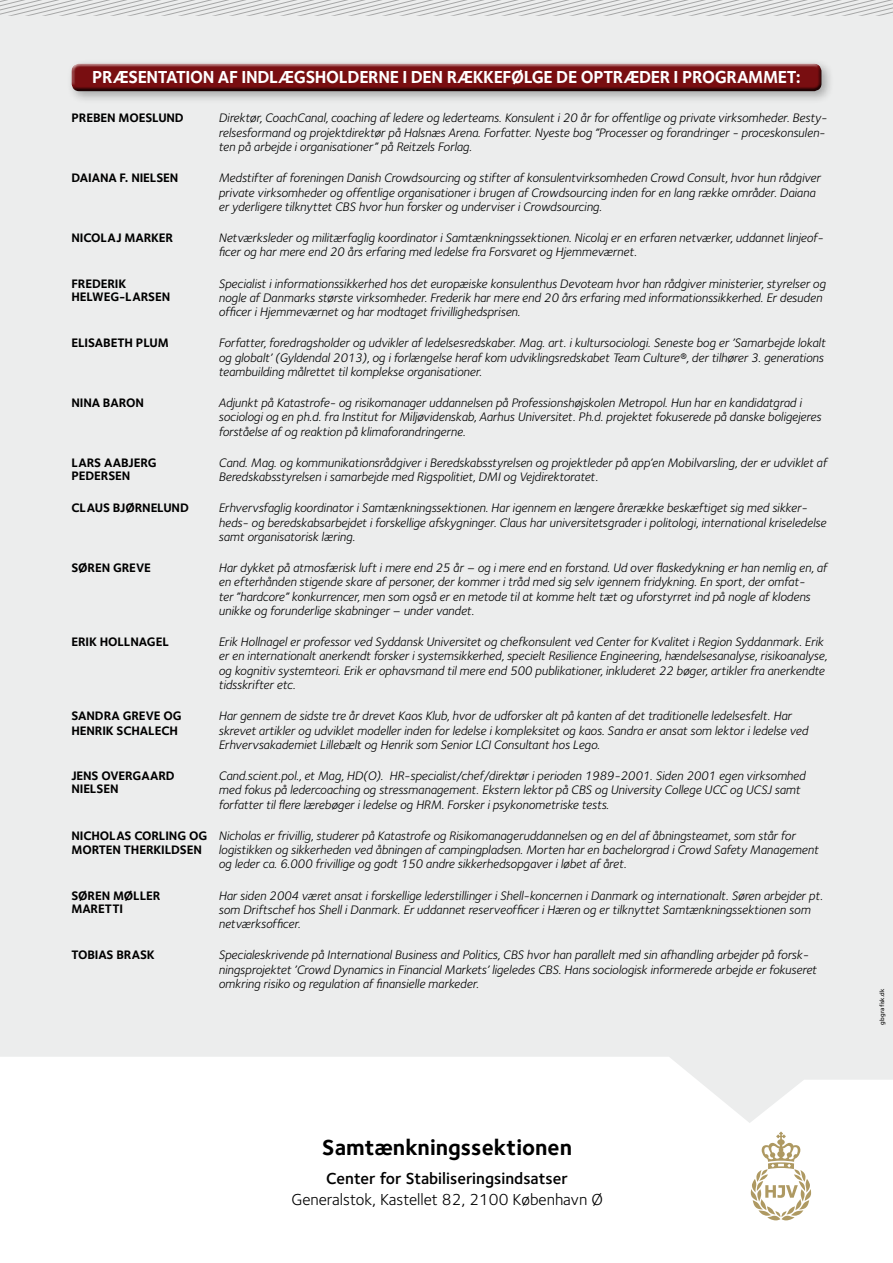
<style>
.page{position:relative;width:893px;height:1263px;background:#fff}
.page>*{position:absolute;margin:0;border:0;box-sizing:border-box;transform-origin:0 0}
.t1{font:700 22.5px "Foundry Sterling";color:#000}
.t2{font:700 18px "Foundry Sterling";letter-spacing:-.02em;color:#fff}
.t3{font:16.5px "Foundry Sterling";color:#000}
.t4{font:16.5px "Foundry Sterling Demi OSF";color:#000}
.t5{font:italic 12.75px/14.2px "Foundry Sterling";letter-spacing:-.01em;color:#000}
.t6{font:700 12.75px "Foundry Sterling";letter-spacing:-.01em;color:#000}
.t7{font:6px "Frutiger";letter-spacing:.02em;color:#000}
.s1{font-weight:700;font-style:normal}
</style>
<div class="page">
<div style="left:0;top:16px;width:893px;height:1107px;background:#eceded"></div>
<div style="left:67px;top:59px;width:768px;height:46px;background:#000;opacity:.3"></div>
<div style="left:70px;top:63px;width:752px;height:26px;background:#b4797b"></div>
<div style="left:70px;top:65px;width:752px;height:29px;background:#000;opacity:.75"></div>
<svg style="left:0;top:0;width:893px;height:16px;background:#dbdbdb"></svg>
<svg style="left:751px;top:1132px;width:60px;height:88px"></svg>
<h2 class="t2" style="left:92px;top:64px;width:710px">PRÆSENTATION AF INDLÆGSHOLDERNE I DEN RÆKKEFØLGE DE OPTRÆDER I PROGRAMMET:</h2>
<p class="t6" style="left:71px;top:109px;width:114px">PREBEN MOESLUND</p>
<p class="t5" style="left:218px;top:111px;width:610px">Direktør, CoachCanal, coaching af ledere og lederteams. Konsulent i 20 år for offentlige og private virksomheder. Besty&shy;relsesformand og projektdirektør på Halsnæs Arena. Forfatter. Nyeste bog ”Processer og forandringer - proceskonsulen&shy;ten på arbejde i organisationer” på Reitzels Forlag.</p>
<p class="t6" style="left:71px;top:169px;width:109px">DAIANA F. NIELSEN</p>
<p class="t5" style="left:218px;top:170px;width:604px">Medstifter af foreningen Danish Crowdsourcing og stifter af konsulentvirksomheden Crowd Consult, hvor hun rådgiver private virksomheder og offentlige organisationer i brugen af Crowdsourcing inden for en lang række områder. Daiana er yderligere tilknyttet CBS hvor hun forsker og underviser i Crowdsourcing.</p>
<p class="t6" style="left:71px;top:229px;width:103px">NICOLAJ MARKER</p>
<p class="t5" style="left:218px;top:230px;width:606px">Netværksleder og militærfaglig koordinator i Samtænkningssektionen. Nicolaj er en erfaren netværker, uddannet linjeof&shy;ficer og har mere end 20 års erfaring med ledelse fra Forsvaret og Hjemmeværnet.</p>
<p class="t6" style="left:71px;top:274px;width:56px">FREDERIK</p>
<p class="t5" style="left:218px;top:276px;width:609px">Specialist i informationssikkerhed hos det europæiske konsulenthus Devoteam hvor han rådgiver ministerier, styrelser og nogle af Danmarks største virksomheder. Frederik har mere end 20 års erfaring med informationssikkerhed. Er desuden officer i Hjemmeværnet og har modtaget frivillighedsprisen.</p>
<p class="t6" style="left:71px;top:334px;width:99px">ELISABETH PLUM</p>
<p class="t5" style="left:218px;top:336px;width:608px">Forfatter, foredragsholder og udvikler af ledelsesredskaber. Mag. art. i kultursociologi. Seneste bog er ’Samarbejde lokalt og globalt’ (Gyldendal 2013), og i forlængelse heraf kom udviklingsredskabet Team Culture®, der tilhører 3. generations teambuilding målrettet til komplekse organisationer.</p>
<p class="t6" style="left:71px;top:394px;width:74px">NINA BARON</p>
<p class="t5" style="left:218px;top:395px;width:604px">Adjunkt på Katastrofe- og risikomanager uddannelsen på Professionshøjskolen Metropol. Hun har en kandidatgrad i sociologi og en ph.d. fra Institut for Miljøvidenskab, Aarhus Universitet. Ph.d. projektet fokuserede på danske boligejeres forståelse af og reaktion på klimaforandringerne.</p>
<p class="t6" style="left:71px;top:454px;width:87px">LARS AABJERG</p>
<p class="t5" style="left:218px;top:455px;width:610px">Cand. Mag. og kommunikationsrådgiver i Beredskabsstyrelsen og projektleder på app’en Mobilvarsling, der er udviklet af<br>Beredskabsstyrelsen i samarbejde med Rigspolitiet, DMI og Vejdirektoratet.</p>
<p class="t6" style="left:71px;top:499px;width:119px">CLAUS BJØRNELUND</p>
<p class="t5" style="left:218px;top:501px;width:609px">Erhvervsfaglig koordinator i Samtænkningssektionen. Har igennem en længere årerække beskæftiget sig med sikker&shy;heds- og beredskabsarbejdet i forskellige afskygninger. Claus har universitetsgrader i politologi, international kriseledelse samt organisatorisk læring.</p>
<p class="t6" style="left:71px;top:559px;width:81px">SØREN GREVE</p>
<p class="t5" style="left:218px;top:560px;width:610px">Har dykket på atmosfærisk luft i mere end 25 år – og i mere end en forstand. Ud over flaskedykning er han nemlig en, af en efterhånden stigende skare af personer, der kommer i tråd med sig selv igennem fridykning. En sport, der omfat-<br>ter ”hardcore” konkurrencer, men som også er en metode til at komme helt tæt og uforstyrret ind på nogle af klodens unikke og forunderlige skabninger – under vandet.</p>
<p class="t6" style="left:71px;top:633px;width:99px">ERIK HOLLNAGEL</p>
<p class="t5" style="left:218px;top:634px;width:610px">Erik Hollnagel er professor ved Syddansk Universitet og chefkonsulent ved Center for Kvalitet i Region Syddanmark. Erik er en internationalt anerkendt forsker i systemsikkerhed, specielt Resilience Engineering, hændelsesanalyse, risikoanalyse, og kognitiv systemteori. Erik er ophavsmand til mere end 500 publikationer, inkluderet 22 bøger, artikler fra anerkendte tidsskrifter etc.</p>
<p class="t6" style="left:71px;top:707px;width:112px">SANDRA GREVE OG</p>
<p class="t5" style="left:218px;top:708px;width:591px">Har gennem de sidste tre år drevet Kaos Klub, hvor de udforsker alt på kanten af det traditionelle ledelsesfelt. Har skrevet artikler og udviklet modeller inden for ledelse i kompleksitet og kaos. Sandra er ansat som lektor i ledelse ved<br>Erhvervsakademiet Lillebælt og Henrik som Senior LCI Consultant hos Lego.</p>
<p class="t6" style="left:71px;top:767px;width:105px">JENS OVERGAARD</p>
<p class="t5" style="left:218px;top:768px;width:589px">Cand.scient.pol., et Mag, HD(O). HR-specialist/chef/direktør i perioden 1989-2001. Siden 2001 egen virksomhed med fokus på ledercoaching og stressmanagement. Ekstern lektor på CBS og University College UCC og UCSJ samt forfatter til flere lærebøger i ledelse og HRM. Forsker i psykonometriske tests.</p>
<p class="t5" style="left:218px;top:828px;width:601px;text-indent:-147px"><span class="s1">NICHOLAS CORLING OG</span> Nicholas er frivillig, studerer på Katastrofe og Risikomanageruddannelsen og en del af åbningsteamet, som står for logistikken og sikkerheden ved åbningen af campingpladsen. Morten har en bachelorgrad i Crowd Safety Management og leder ca. 6.000 frivillige og godt 150 andre sikkerhedsopgaver i løbet af året.</p>
<p class="t6" style="left:71px;top:886px;width:91px">SØREN MØLLER</p>
<p class="t5" style="left:218px;top:888px;width:606px">Har siden 2004 været ansat i forskellige lederstillinger i Shell-koncernen i Danmark og internationalt. Søren arbejder pt. som Driftschef hos Shell i Danmark. Er uddannet reserveofficer i Hæren og er tilknyttet Samtænkningssektionen som netværksofficer.</p>
<p class="t6" style="left:71px;top:946px;width:85px">TOBIAS BRASK</p>
<p class="t5" style="left:218px;top:948px;width:600px">Specialeskrivende på International Business and Politics, CBS hvor han parallelt med sin afhandling arbejder på forsk&shy;ningsprojektet ’Crowd Dynamics in Financial Markets’ ligeledes CBS. Hans sociologisk informerede arbejde er fokuseret omkring risiko og regulation af finansielle markeder.</p>
<p class="t6" style="left:71px;top:287px;width:100px">HELWEG-LARSEN</p>
<p class="t6" style="left:71px;top:466px;width:61px">PEDERSEN</p>
<p class="t6" style="left:71px;top:721px;width:108px">HENRIK SCHALECH</p>
<p class="t6" style="left:71px;top:779px;width:49px">NIELSEN</p>
<p class="t6" style="left:71px;top:841px;width:132px">MORTEN THERKILDSEN</p>
<p class="t6" style="left:71px;top:900px;width:53px">MARETTI</p>
<h1 class="t1" style="left:322px;top:1131px;width:251px">Samtænkningssektionen</h1>
<p class="t4" style="left:326px;top:1167px;width:243px">Center for Stabiliseringsindsatser</p>
<p class="t3" style="left:291px;top:1188px;width:313px">Generalstok, Kastellet 82, 2100 København Ø</p>
<p class="t7" style="left:879px;top:1025px;width:38px;rotate:-90deg">gbgrafisk.dk</p>
</div>
